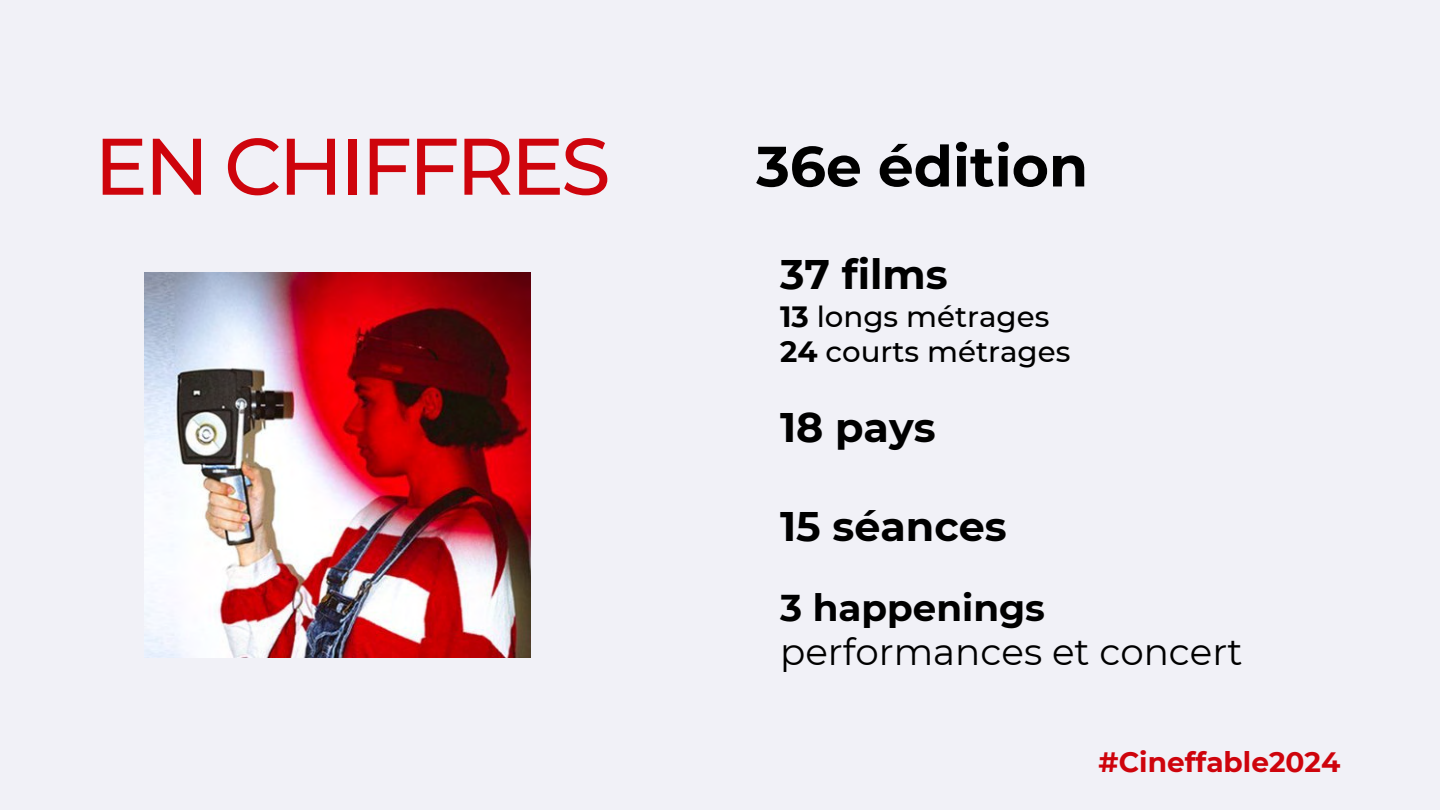
<style>
.page{position:relative;width:1440px;height:810px;background:#f1f1f7}
.page>*{position:absolute;margin:0;border:0;box-sizing:border-box;transform-origin:0 0}
.t1{font:500 80px "Montserrat";letter-spacing:-.045em;color:#ce040c}
.t2{font:700 56.7px "Montserrat";color:#000}
.t3{font:700 41.3px "Montserrat";color:#000}
.t4{font:37.3px/44.2px "Montserrat";color:#000}
.t5{font:500 29.3px "Montserrat";color:#000}
.t6{font:700 28px "Montserrat";color:#ce040c}
.s1{font-weight:700}
</style>
<div class="page">
<img style="left:145px;top:272px;width:385px;height:386px">
<h4 class="t1" style="left:94px;top:117px;width:518px">EN CHIFFRES</h4>
<h1 class="t2" style="left:756px;top:132px;width:333px">36e édition</h1>
<h2 class="t3" style="left:780px;top:249px;width:169px">37 films</h2>
<p class="t5" style="left:780px;top:299px;width:271px"><span class="s1">13</span> longs métrages</p>
<p class="t5" style="left:780px;top:334px;width:292px"><span class="s1">24</span> courts métrages</p>
<p class="t3" style="left:780px;top:402px;width:157px">18 pays</p>
<h3 class="t3" style="left:780px;top:501px;width:228px">15 séances</h3>
<h3 class="t4" style="left:780px;top:585px;width:464px"><span class="s1">3 happenings </span>performances et concert</h3>
<p class="t6" style="left:1099px;top:745px;width:243px">#Cineffable2024</p>
</div>
